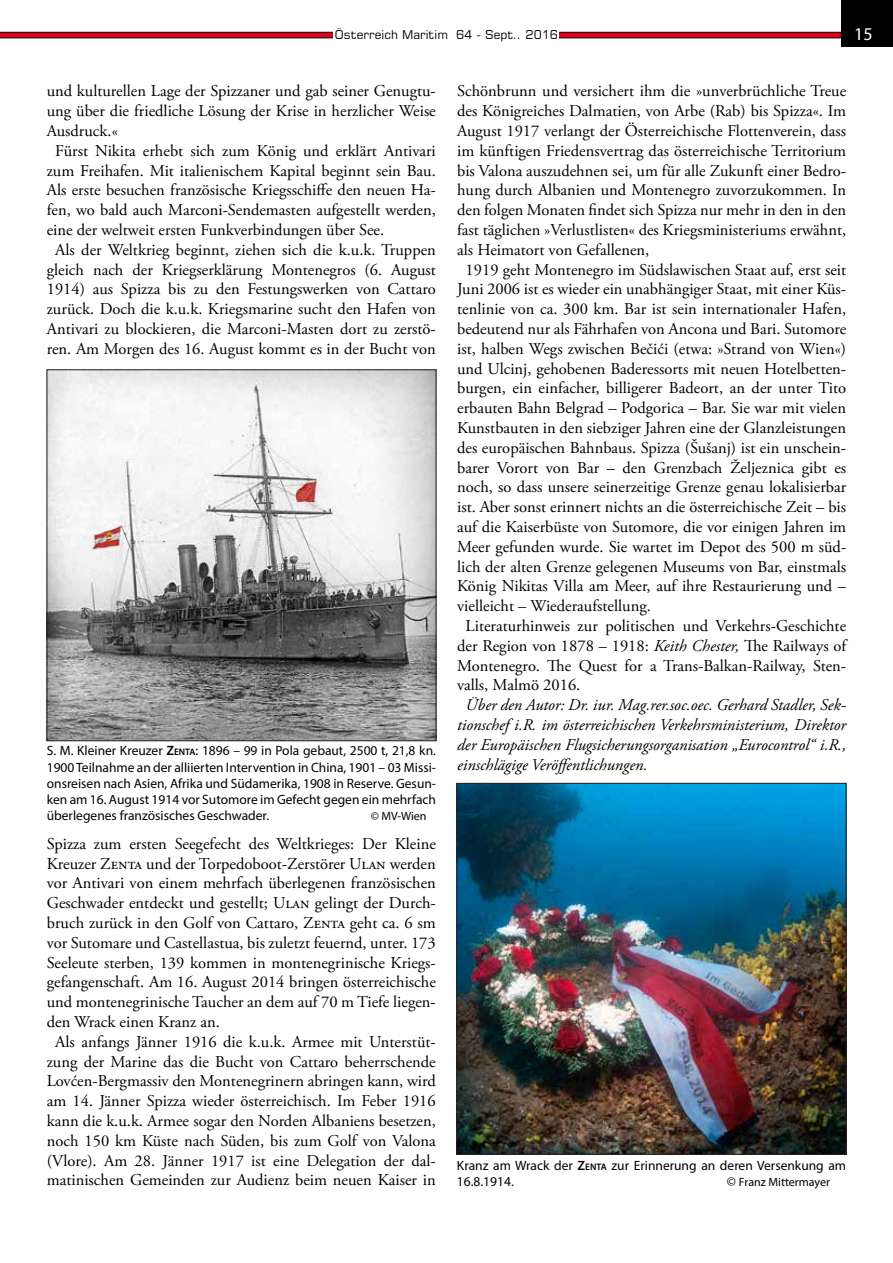
<style>
.page{position:relative;width:893px;height:1263px;background:#fff}
.page>*{position:absolute;margin:0;border:0;box-sizing:border-box;transform-origin:0 0}
.t1{font:18px "Myriad Pro";color:#fff}
.t2{font:16.5px "Adobe Garamond Pro";letter-spacing:-.005em;color:#000}
.t3{font:italic 16.5px/19.8px "Adobe Garamond Pro";color:#000;text-align:justify}
.t4{font:13.5px/16.2px "Myriad Pro";color:#000}
.t5{font:12px "Square 721 BT";color:#000}
.t6{font:12px "Myriad Pro";color:#000}
.s1{font-weight:600}
.s2{font-weight:600;font-size:9.45px}
.s3{font-style:italic}
.s4{font-size:13.5px}
</style>
<div class="page">
<svg style="left:559px;top:32px;width:282px;height:6px;background:#ae0417"></svg>
<div style="left:841px;top:0;width:52px;height:47px;background:#000"></div>
<svg style="left:0;top:32px;width:333px;height:6px;background:#ae0417"></svg>
<img style="left:459px;top:785px;width:385px;height:367px">
<div style="left:457px;top:783px;width:389px;height:371px;border:1px solid #2d1e25"></div>
<img style="left:49px;top:372px;width:385px;height:367px">
<div style="left:47px;top:370px;width:389px;height:371px;border:1px solid #2d1e25"></div>
<p class="t5" style="left:335px;top:27px;width:225px">Österreich Maritim 64 - Sept.. 2016</p>
<p class="t1" style="left:854px;top:23px;width:20px">15</p>
<p class="t2" style="left:47px;top:81px;width:391px">und kulturellen Lage der Spizzaner und gab seiner Genugtu-</p>
<p class="t2" style="left:47px;top:101px;width:391px">ung über die friedliche Lösung der Krise in herzlicher Weise</p>
<p class="t2" style="left:47px;top:121px;width:73px">Ausdruck.«</p>
<p class="t2" style="left:55px;top:141px;width:382px">Fürst Nikita erhebt sich zum König und erklärt Antivari</p>
<p class="t2" style="left:47px;top:160px;width:391px">zum Freihafen. Mit italienischem Kapital beginnt sein Bau.</p>
<p class="t2" style="left:47px;top:180px;width:391px">Als erste besuchen französische Kriegsschiffe den neuen Ha-</p>
<p class="t2" style="left:47px;top:200px;width:391px">fen, wo bald auch Marconi-Sendemasten aufgestellt werden,</p>
<p class="t2" style="left:47px;top:220px;width:339px">eine der weltweit ersten Funkverbindungen über See.</p>
<p class="t2" style="left:55px;top:240px;width:382px">Als der Weltkrieg beginnt, ziehen sich die k.u.k. Truppen</p>
<p class="t2" style="left:47px;top:259px;width:391px">gleich nach der Kriegserklärung Montenegros (6. August</p>
<p class="t2" style="left:47px;top:279px;width:391px">1914) aus Spizza bis zu den Festungswerken von Cattaro</p>
<p class="t2" style="left:47px;top:299px;width:391px">zurück. Doch die k.u.k. Kriegsmarine sucht den Hafen von</p>
<p class="t2" style="left:47px;top:319px;width:391px">Antivari zu blockieren, die Marconi-Masten dort zu zerstö-</p>
<p class="t2" style="left:47px;top:339px;width:391px">ren. Am Morgen des 16. August kommt es in der Bucht von</p>
<p class="t4" style="left:47px;top:742px;width:391px;text-align:justify">S. M. Kleiner Kreuzer <span class="s1">Z</span><span class="s2">ENTA</span>: 1896 – 99 in Pola gebaut, 2500 t, 21,8 kn.<br>1900 Teilnahme an der alliierten Intervention in China, 1901 – 03 Missi&shy;onsreisen nach Asien, Afrika und Südamerika, 1908 in Reserve. Gesun&shy;ken am 16. August 1914 vor Sutomore im Gefecht gegen ein mehrfach überlegenes französisches Geschwader.</p>
<p class="t6" style="left:371px;top:809px;width:57px">© MV-Wien</p>
<p class="t2" style="left:47px;top:834px;width:391px">Spizza zum ersten Seegefecht des Weltkrieges: Der Kleine</p>
<p class="t2" style="left:47px;top:853px;width:391px">Kreuzer Zenta und der Torpedoboot-Zerstörer Ulan werden</p>
<p class="t2" style="left:47px;top:873px;width:391px">vor Antivari von einem mehrfach überlegenen französischen</p>
<p class="t2" style="left:47px;top:893px;width:391px">Geschwader entdeckt und gestellt; Ulan gelingt der Durch-</p>
<p class="t2" style="left:47px;top:913px;width:391px">bruch zurück in den Golf von Cattaro, Zenta geht ca. 6 sm</p>
<p class="t2" style="left:47px;top:933px;width:391px">vor Sutomare und Castellastua, bis zuletzt feuernd, unter. 173</p>
<p class="t2" style="left:47px;top:952px;width:391px">Seeleute sterben, 139 kommen in montenegrinische Kriegs-</p>
<p class="t2" style="left:47px;top:972px;width:391px">gefangenschaft. Am 16. August 2014 bringen österreichische</p>
<p class="t2" style="left:47px;top:992px;width:391px">und montenegrinische Taucher an dem auf 70 m Tiefe liegen-</p>
<p class="t2" style="left:47px;top:1012px;width:175px">den Wrack einen Kranz an.</p>
<p class="t2" style="left:55px;top:1032px;width:382px">Als anfangs Jänner 1916 die k.u.k. Armee mit Unterstüt-</p>
<p class="t2" style="left:47px;top:1051px;width:391px">zung der Marine das die Bucht von Cattaro beherrschende</p>
<p class="t2" style="left:47px;top:1071px;width:391px">Lovćen-Bergmassiv den Montenegrinern abringen kann, wird</p>
<p class="t2" style="left:47px;top:1091px;width:391px">am 14. Jänner Spizza wieder österreichisch. Im Feber 1916</p>
<p class="t2" style="left:47px;top:1111px;width:391px">kann die k.u.k. Armee sogar den Norden Albaniens besetzen,</p>
<p class="t2" style="left:47px;top:1131px;width:391px">noch 150 km Küste nach Süden, bis zum Golf von Valona</p>
<p class="t2" style="left:47px;top:1150px;width:391px">(Vlore). Am 28. Jänner 1917 ist eine Delegation der dal-</p>
<p class="t2" style="left:47px;top:1170px;width:391px">matinischen Gemeinden zur Audienz beim neuen Kaiser in</p>
<p class="t2" style="left:457px;top:81px;width:391px">Schönbrunn und versichert ihm die »unverbrüchliche Treue</p>
<p class="t2" style="left:457px;top:101px;width:391px">des Königreiches Dalmatien, von Arbe (Rab) bis Spizza«. Im</p>
<p class="t2" style="left:457px;top:121px;width:391px">August 1917 verlangt der Österreichische Flottenverein, dass</p>
<p class="t2" style="left:457px;top:141px;width:391px">im künftigen Friedensvertrag das österreichische Territorium</p>
<p class="t2" style="left:457px;top:160px;width:391px">bis Valona auszudehnen sei, um für alle Zukunft einer Bedro-</p>
<p class="t2" style="left:457px;top:180px;width:391px">hung durch Albanien und Montenegro zuvorzukommen. In</p>
<p class="t2" style="left:457px;top:200px;width:391px">den folgen Monaten findet sich Spizza nur mehr in den in den</p>
<p class="t2" style="left:457px;top:220px;width:391px">fast täglichen »Verlustlisten« des Kriegsministeriums erwähnt,</p>
<p class="t2" style="left:457px;top:240px;width:194px">als Heimatort von Gefallenen,</p>
<p class="t2" style="left:466px;top:259px;width:382px">1919 geht Montenegro im Südslawischen Staat auf, erst seit</p>
<p class="t2" style="left:457px;top:279px;width:391px">Juni 2006 ist es wieder ein unabhängiger Staat, mit einer Küs-</p>
<p class="t2" style="left:457px;top:299px;width:391px">tenlinie von ca. 300 km. Bar ist sein internationaler Hafen,</p>
<p class="t2" style="left:457px;top:319px;width:391px">bedeutend nur als Fährhafen von Ancona und Bari. Sutomore</p>
<p class="t2" style="left:457px;top:339px;width:391px">ist, halben Wegs zwischen Bečići (etwa: »Strand von Wien«)</p>
<p class="t2" style="left:457px;top:358px;width:391px">und Ulcinj, gehobenen Baderessorts mit neuen Hotelbetten-</p>
<p class="t2" style="left:457px;top:378px;width:391px">burgen, ein einfacher, billigerer Badeort, an der unter Tito</p>
<p class="t2" style="left:457px;top:398px;width:391px">erbauten Bahn Belgrad – Podgorica – Bar. Sie war mit vielen</p>
<p class="t2" style="left:457px;top:418px;width:391px">Kunstbauten in den siebziger Jahren eine der Glanzleistungen</p>
<p class="t2" style="left:457px;top:438px;width:391px">des europäischen Bahnbaus. Spizza (Šušanj) ist ein unschein-</p>
<p class="t2" style="left:457px;top:457px;width:391px">barer Vorort von Bar – den Grenzbach Željeznica gibt es</p>
<p class="t2" style="left:457px;top:477px;width:391px">noch, so dass unsere seinerzeitige Grenze genau lokalisierbar</p>
<p class="t2" style="left:457px;top:497px;width:391px">ist. Aber sonst erinnert nichts an die österreichische Zeit – bis</p>
<p class="t2" style="left:457px;top:517px;width:391px">auf die Kaiserbüste von Sutomore, die vor einigen Jahren im</p>
<p class="t2" style="left:457px;top:537px;width:391px">Meer gefunden wurde. Sie wartet im Depot des 500 m süd-</p>
<p class="t2" style="left:457px;top:556px;width:391px">lich der alten Grenze gelegenen Museums von Bar, einstmals</p>
<p class="t2" style="left:457px;top:576px;width:391px">König Nikitas Villa am Meer, auf ihre Restaurierung und –</p>
<p class="t2" style="left:457px;top:596px;width:195px">vielleicht – Wiederaufstellung.</p>
<p class="t2" style="left:466px;top:616px;width:382px">Literaturhinweis zur politischen und Verkehrs-Geschichte</p>
<p class="t2" style="left:457px;top:636px;width:392px">der Region von 1878 – 1918: <span class="s3">Keith Chester,</span> The Railways of</p>
<p class="t2" style="left:457px;top:655px;width:391px">Montenegro. The Quest for a Trans-Balkan-Railway, Sten-</p>
<p class="t2" style="left:457px;top:675px;width:125px">valls, Malmö 2016.</p>
<p class="t3" style="left:457px;top:695px;width:391px;text-indent:8px">Über den Autor: Dr. iur. Mag.rer.soc.oec. Gerhard Stadler, Sek&shy;tionschef i.R. im österreichischen Verkehrsministerium, Direktor der Europäischen Flugsicherungsorganisation „Eurocontrol“ i.R., einschlägige Veröffentlichungen.</p>
<p class="t4" style="left:457px;top:1157px;width:391px">Kranz am Wrack der <span class="s1">Z</span><span class="s2">ENTA</span> zur Erinnerung an deren Versenkung am<br>16.8.1914.</p>
<p class="t6" style="left:727px;top:1175px;width:105px"><span class="s4">©</span> Franz Mittermayer</p>
</div>
